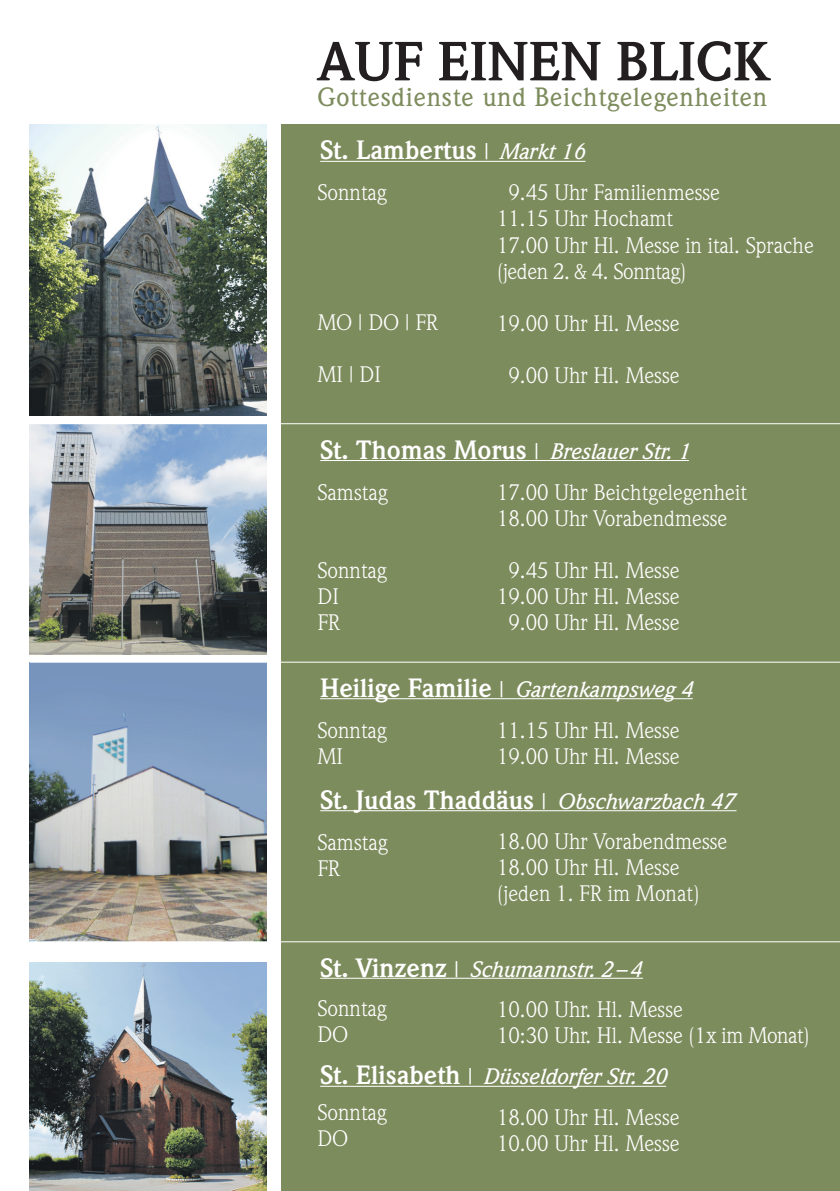
<style>
.page{position:relative;width:840px;height:1191px;background:#fff}
.page>*{position:absolute;margin:0;border:0;box-sizing:border-box;transform-origin:0 0}
.t1{font:700 54px "Weidemann";color:#231f20}
.t2{font:700 26px "Weidemann";color:#fff}
.t3{font:500 26px/52.8px "Weidemann";letter-spacing:.025em;color:#7d8c5d}
.t4{font:22px/26px "Weidemann";color:#fff}
.t5{font:italic 500 22px "Weidemann";color:#fff}
.s1{font-weight:700;color:#fff}
.s2{font-size:22px;color:#fff}
.s3{font-style:italic;font-size:22px;color:#fff}
.s4{font-weight:500;font-size:22px}
.s5{font-weight:500;font-style:italic;font-size:22px}
.s6{font-weight:700;font-style:normal;font-size:26px}
.s7{font-style:normal}
</style>
<div class="page">
<div style="left:281px;top:125px;width:558px;height:1066px;background:#7d8c5d"></div>
<img style="left:30px;top:125px;width:236px;height:290px">
<img style="left:30px;top:662px;width:236px;height:279px">
<img style="left:30px;top:424px;width:236px;height:230px">
<img style="left:30px;top:962px;width:236px;height:229px">
<hr style="left:30px;top:423px;width:809px;height:1px;background:#fff">
<hr style="left:30px;top:661px;width:809px;height:1px;background:#fff">
<hr style="left:30px;top:941px;width:809px;height:1px;background:#fff">
<hr style="left:320px;top:161px;width:265px;height:1px;background:#fff">
<hr style="left:320px;top:460px;width:368px;height:1px;background:#fff">
<hr style="left:320px;top:698px;width:372px;height:1px;background:#fff">
<hr style="left:320px;top:810px;width:416px;height:1px;background:#fff">
<hr style="left:320px;top:977px;width:322px;height:1px;background:#fff">
<hr style="left:320px;top:1085px;width:345px;height:1px;background:#fff">
<h1 class="t1" style="left:317px;top:30px;width:448px">auf einen Blick</h1>
<p class="t3" style="left:317px;top:71px;width:451px">Gottesdienste und Beichtgelegenheiten<br><span class="s1">St. Lambertus</span> <span class="s2">|</span> <span class="s3">Markt 16</span></p>
<p class="t4" style="left:317px;top:179px;width:71px">Sonntag</p>
<p class="t4" style="left:317px;top:309px;width:110px">MO | DO | FR</p>
<p class="t4" style="left:317px;top:361px;width:53px">MI | DI</p>
<p class="t4" style="left:497px;top:180px;width:318px;text-indent:11px">9.45 Uhr Familienmesse<br>11.15 Uhr Hochamt<br>17.00 Uhr Hl. Messe in ital. Sprache (jeden 2. &amp; 4. Sonntag)</p>
<p class="t4" style="left:497px;top:310px;width:184px">19.00 Uhr Hl. Messe</p>
<p class="t4" style="left:508px;top:362px;width:172px">9.00 Uhr Hl. Messe</p>
<p class="t2" style="left:320px;top:434px;width:372px">St. Thomas Morus <span class="s4">|</span> <span class="s5">Breslauer Str. 1</span></p>
<p class="t4" style="left:317px;top:479px;width:72px">Samstag</p>
<p class="t4" style="left:317px;top:557px;width:71px">Sonntag<br>DI<br>FR</p>
<p class="t4" style="left:497px;top:479px;width:251px">17.00 Uhr Beichtgelegenheit<br>18.00 Uhr Vorabendmesse</p>
<p class="t4" style="left:497px;top:557px;width:184px;text-align:center">9.45 Uhr Hl. Messe<br>19.00 Uhr Hl. Messe<br>9.00 Uhr Hl. Messe</p>
<p class="t5" style="left:320px;top:676px;width:375px"><span class="s6">Heilige Familie</span> <span class="s7">|</span> Gartenkampsweg 4</p>
<p class="t4" style="left:317px;top:717px;width:71px">Sonntag<br>MI</p>
<p class="t4" style="left:497px;top:717px;width:184px">11.15 Uhr Hl. Messe<br>19.00 Uhr Hl. Messe</p>
<p class="t2" style="left:320px;top:784px;width:417px">St. Judas Thaddäus <span class="s4">|</span> <span class="s5">Obschwarzbach 47</span></p>
<p class="t4" style="left:317px;top:829px;width:72px">Samstag<br>FR</p>
<p class="t4" style="left:497px;top:828px;width:231px">18.00 Uhr Vorabendmesse<br>18.00 Uhr Hl. Messe (jeden 1. FR im Monat)</p>
<p class="t5" style="left:320px;top:956px;width:324px"><span class="s6">St. Vinzenz</span> <span class="s7">|</span> Schumannstr. 2–4</p>
<p class="t4" style="left:317px;top:995px;width:71px">Sonntag<br>DO</p>
<p class="t4" style="left:497px;top:996px;width:314px">10.00 Uhr. Hl. Messe<br>10:30 Uhr. Hl. Messe (1x im Monat)</p>
<p class="t5" style="left:320px;top:1064px;width:349px"><span class="s6">St. Elisabeth</span> <span class="s7">|</span> Düsseldorfer Str. 20</p>
<p class="t4" style="left:317px;top:1099px;width:71px">Sonntag<br>DO</p>
<p class="t4" style="left:497px;top:1104px;width:184px">18.00 Uhr Hl. Messe<br>10.00 Uhr Hl. Messe</p>
</div>
